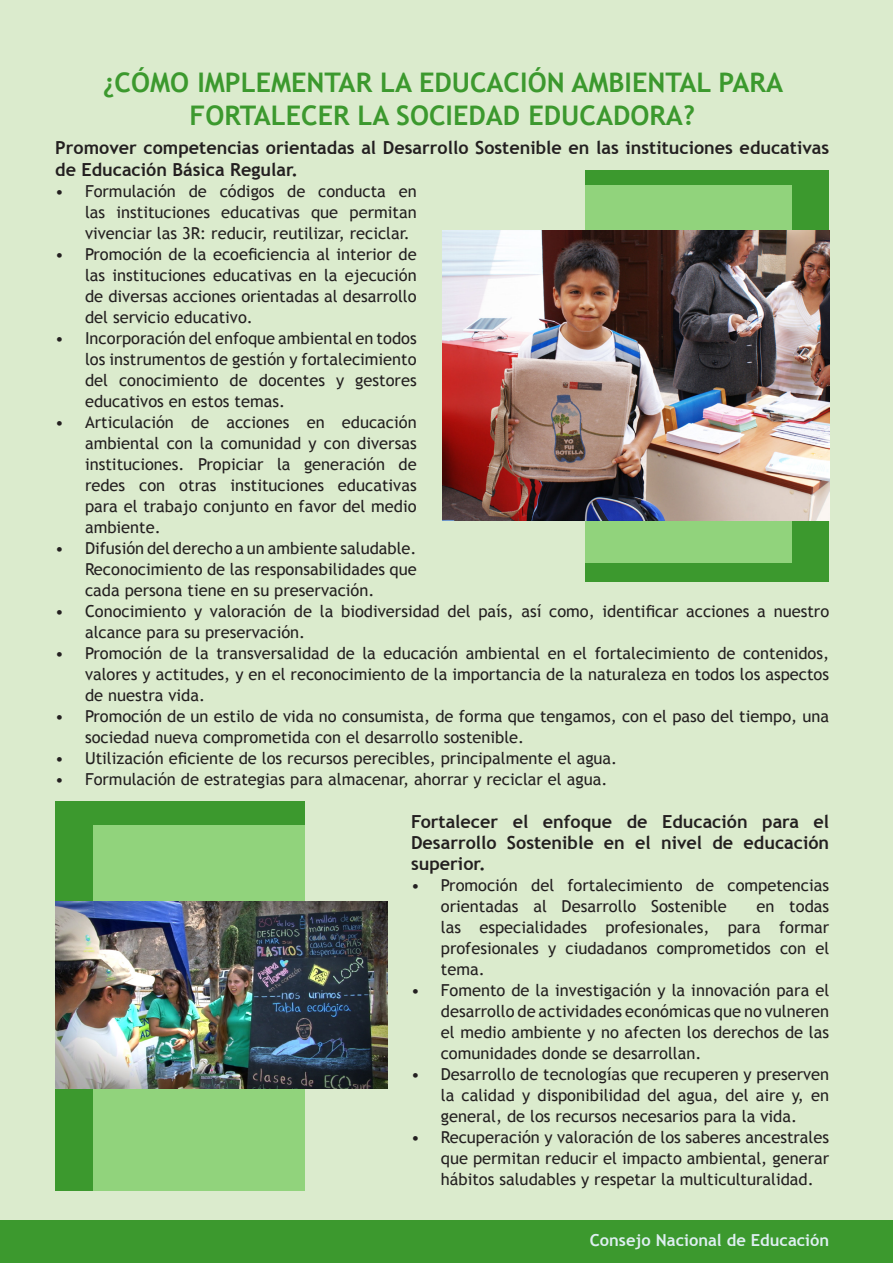
<style>
.page{position:relative;width:893px;height:1263px;background:#dbebcd}
.page>*{position:absolute;margin:0;border:0;box-sizing:border-box;transform-origin:0 0}
.TITU{font:700 27px/32.4px "Trebuchet MS";color:#3c992e;text-align:center}
.t1{font:700 18px/21px "Trebuchet MS";color:#231f20}
.PUNTO{font:16.5px/21px "Trebuchet MS";color:#231f20;text-align:justify}
.t2{font:700 16.5px "Trebuchet MS";color:#deeff1}
</style>
<div class="page">
<div style="left:0;top:1220px;width:893px;height:43px;background:#3c992e"></div>
<div style="left:55px;top:801px;width:250px;height:390px;background:#3c992e"></div>
<div style="left:93px;top:825px;width:212px;height:366px;background:#91d37c"></div>
<img style="left:55px;top:901px;width:332px;height:187px">
<div style="left:585px;top:170px;width:244px;height:411px;background:#3c992e"></div>
<div style="left:585px;top:185px;width:207px;height:377px;background:#91d37c"></div>
<img style="left:442px;top:230px;width:387px;height:291px">
<p class="TITU" style="left:103px;top:66px;width:682px">¿CÓMO IMPLEMENTAR LA EDUCACIÓN AMBIENTAL PARA<br>FORTALECER LA SOCIEDAD EDUCADORA?</p>
<p class="t1" style="left:55px;top:137px;width:775px;line-height:21.6px">Promover competencias orientadas al Desarrollo Sostenible en las instituciones educativas de Educación Básica Regular.</p>
<p class="PUNTO" style="left:85px;top:180px;width:333px;text-indent:-30px">• Formulación de códigos de conducta en las instituciones educativas que permitan vivenciar las 3R: reducir, reutilizar, reciclar.</p>
<p class="PUNTO" style="left:85px;top:243px;width:333px;text-indent:-30px">• Promoción de la ecoeficiencia al interior de las instituciones educativas en la ejecución de diversas acciones orientadas al desarrollo del servicio educativo.</p>
<p class="PUNTO" style="left:85px;top:327px;width:333px;text-indent:-30px">• Incorporación del enfoque ambiental en todos los instrumentos de gestión y fortalecimiento del conocimiento de docentes y gestores educativos en estos temas.</p>
<p class="PUNTO" style="left:85px;top:411px;width:333px;text-indent:-30px">• Articulación de acciones en educación ambiental con la comunidad y con diversas instituciones. Propiciar la generación de redes con otras instituciones educativas para el trabajo conjunto en favor del medio ambiente.</p>
<p class="PUNTO" style="left:85px;top:537px;width:333px;text-indent:-30px">• Difusión del derecho a un ambiente saludable.<br>Reconocimiento de las responsabilidades que cada persona tiene en su preservación.</p>
<p class="PUNTO" style="left:85px;top:600px;width:746px;text-indent:-30px">• Conocimiento y valoración de la biodiversidad del país, así como, identificar acciones a nuestro alcance para su preservación.</p>
<p class="PUNTO" style="left:85px;top:642px;width:746px;text-indent:-30px">• Promoción de la transversalidad de la educación ambiental en el fortalecimiento de contenidos, valores y actitudes, y en el reconocimiento de la importancia de la naturaleza en todos los aspectos de nuestra vida.</p>
<p class="PUNTO" style="left:85px;top:705px;width:746px;text-indent:-30px">• Promoción de un estilo de vida no consumista, de forma que tengamos, con el paso del tiempo, una sociedad nueva comprometida con el desarrollo sostenible.</p>
<p class="PUNTO" style="left:55px;top:747px;width:564px">• Utilización eficiente de los recursos perecibles, principalmente el agua.</p>
<p class="PUNTO" style="left:55px;top:768px;width:554px">• Formulación de estrategias para almacenar, ahorrar y reciclar el agua.</p>
<p class="t1" style="left:411px;top:811px;width:420px;text-align:justify">Fortalecer el enfoque de Educación para el Desarrollo Sostenible en el nivel de educación superior.</p>
<p class="PUNTO" style="left:441px;top:875px;width:390px;text-indent:-30px">• Promoción del fortalecimiento de competencias orientadas al Desarrollo Sostenible</p>
<p class="PUNTO" style="left:441px;top:896px;width:390px;text-indent:316px">en todas las especialidades profesionales, para formar profesionales y ciudadanos comprometidos con el tema.</p>
<p class="PUNTO" style="left:441px;top:980px;width:390px;text-indent:-30px">• Fomento de la investigación y la innovación para el desarrollo de actividades económicas que no vulneren el medio ambiente y no afecten los derechos de las comunidades donde se desarrollan.</p>
<p class="PUNTO" style="left:441px;top:1064px;width:390px;text-indent:-30px">• Desarrollo de tecnologías que recuperen y preserven la calidad y disponibilidad del agua, del aire y, en general, de los recursos necesarios para la vida.</p>
<p class="PUNTO" style="left:441px;top:1127px;width:390px;text-indent:-30px">• Recuperación y valoración de los saberes ancestrales que permitan reducir el impacto ambiental, generar hábitos saludables y respetar la multiculturalidad.</p>
<p class="t2" style="left:590px;top:1230px;width:241px">Consejo Nacional de Educación</p>
</div>
